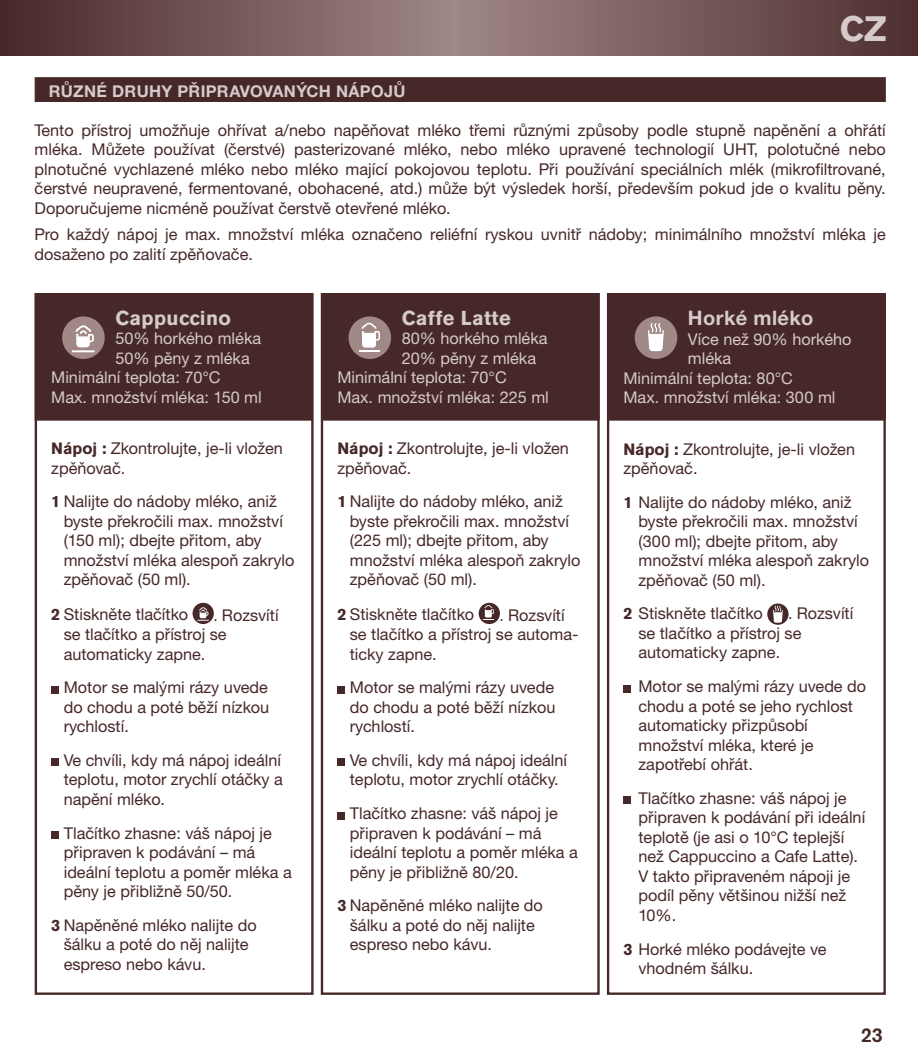
<style>
.page{position:relative;width:918px;height:1060px;background:#fff}
.page>*{position:absolute;margin:0;border:0;box-sizing:border-box;transform-origin:0 0}
.t1{font:700 35px "Akzidenz Grotesk BE";color:#d6caca}
.t2{font:700 20px "Akzidenz Grotesk BE";color:#d6caca}
.t3{font:700 20px "Helvetica Neue CE";letter-spacing:.02em;color:#d6caca}
.t4{font:500 20px "Akzidenz Grotesk BE";color:#472829}
.t5{font:16.25px/19.5px "Helvetica Neue CE";color:#472829}
.t6{font:16.25px "Helvetica Neue CE";color:#d6caca}
.t7{font:700 16.25px "Helvetica Neue CE";letter-spacing:.02em;color:#d6caca}
.s1{font-family:"Akzidenz Grotesk BE";font-weight:700}
.s2{font-family:"Akzidenz Grotesk BE"}
</style>
<div class="page">
<div style="left:607px;top:293px;width:278px;height:128px;background:#472829;border:1px solid #472829"></div>
<div style="left:321px;top:293px;width:278px;height:128px;background:#472829;border:1px solid #472829"></div>
<div style="left:35px;top:293px;width:278px;height:128px;background:#472829;border:1px solid #472829"></div>
<svg style="left:0;top:0;width:917px;height:56px;background:#755959"></svg>
<div style="left:348px;top:316px;width:43px;height:43px;background:#a08887;border-radius:50%"></div>
<hr style="left:359px;top:350px;width:20px;height:2px;background:#fff">
<svg style="left:361px;top:323px;width:19px;height:25px"></svg>
<div style="left:634px;top:316px;width:43px;height:43px;background:#a08887;border-radius:50%"></div>
<svg style="left:648px;top:323px;width:15px;height:28px"></svg>
<div style="left:62px;top:316px;width:43px;height:43px;background:#a08887;border-radius:50%"></div>
<svg style="left:72px;top:325px;width:23px;height:27px"></svg>
<div style="left:35px;top:77px;width:850px;height:25px;background:#472829;border:1px solid #472829"></div>
<div style="left:192px;top:603px;width:22px;height:21px;background:#472829;border-radius:50%"></div>
<svg style="left:197px;top:607px;width:12px;height:14px"></svg>
<div style="left:51px;top:686px;width:7px;height:7px;background:#472829"></div>
<div style="left:51px;top:759px;width:7px;height:7px;background:#472829"></div>
<div style="left:51px;top:831px;width:7px;height:7px;background:#472829"></div>
<div style="left:35px;top:293px;width:278px;height:702px;border:2px solid #472829"></div>
<div style="left:478px;top:603px;width:22px;height:21px;background:#472829;border-radius:50%"></div>
<svg style="left:483px;top:605px;width:10px;height:15px"></svg>
<div style="left:337px;top:686px;width:7px;height:7px;background:#472829"></div>
<div style="left:337px;top:759px;width:7px;height:7px;background:#472829"></div>
<div style="left:337px;top:812px;width:7px;height:7px;background:#472829"></div>
<div style="left:321px;top:293px;width:278px;height:702px;border:2px solid #472829"></div>
<svg style="left:767px;top:603px;width:21px;height:22px"></svg>
<svg style="left:772px;top:606px;width:10px;height:16px"></svg>
<div style="left:623px;top:685px;width:7px;height:7px;background:#472829"></div>
<div style="left:623px;top:797px;width:7px;height:7px;background:#472829"></div>
<div style="left:606px;top:293px;width:279px;height:702px;border:2px solid #472829"></div>
<h1 class="t1" style="left:839px;top:8px;width:48px">CZ</h1>
<p class="t7" style="left:49px;top:81px;width:37px">RŮZNÉ</p>
<p class="t7" style="left:112px;top:81px;width:294px">DRUHY PŘIPRAVOVANÝCH NÁPOJ Ů</p>
<p class="t5" style="left:35px;top:120px;width:852px;text-align:justify">Tento přístroj umožňuje ohřívat a/nebo napěňovat mléko třemi různými způsoby podle stupně napěnění a ohřátí mléka. Můžete používat (čerstvé) pasterizované mléko, nebo mléko upravené technologií UHT, polotučné nebo plnotučné vychlazené mléko nebo mléko mající pokojovou teplotu. Při používání speciálních mlék (mikrofiltrované, čerstvé neupravené, fermentované, obohacené, atd.) může být výsledek horší, především pokud jde o kvalitu pěny.<br>Doporučujeme nicméně používat čerstvě otevřené mléko.</p>
<p class="t5" style="left:35px;top:225px;width:852px">Pro každý nápoj je max. množství mléka označeno reliéfní ryskou uvnitř nádoby; minimálního množství mléka je dosaženo po zalití zpěňovače.</p>
<p class="t2" style="left:115px;top:306px;width:117px">Cappuccino</p>
<p class="t6" style="left:115px;top:328px;width:147px">50% horkého mléka</p>
<p class="t6" style="left:115px;top:348px;width:136px">50% pěny z mléka</p>
<p class="t6" style="left:51px;top:367px;width:171px">Minimální teplota: 70°C</p>
<p class="t6" style="left:51px;top:387px;width:212px">Max. množství mléka: 150 ml</p>
<p class="t5" style="left:51px;top:439px;width:233px"><span class="s1">Nápoj :</span> Zkontrolujte, je-li vložen zpěňovač.</p>
<p class="t5" style="left:64px;top:492px;width:232px;text-indent:-12px"><span class="s1">1</span> Nalijte do nádoby mléko, aniž byste překročili max. množství (150 ml); dbejte přitom, aby množství mléka alespoň zakrylo zpěňovač (50 ml).</p>
<p class="t5" style="left:51px;top:605px;width:138px"><span class="s1">2</span> Stiskněte tlačítko</p>
<p class="t5" style="left:64px;top:605px;width:216px;text-indent:150px"><span class="s2">.</span> Rozsvítí se tlačítko a přístroj se automaticky zapne.</p>
<p class="t5" style="left:64px;top:678px;width:207px;text-align:justify">Motor se malými rázy uvede do chodu a poté běží nízkou rychlostí.</p>
<p class="t5" style="left:64px;top:750px;width:221px;text-align:justify">Ve chvíli, kdy má nápoj ideální teplotu, motor zrychlí otáčky a napění mléko.</p>
<p class="t5" style="left:64px;top:823px;width:229px">Tlačítko zhasne: váš nápoj je připraven k podávání – má ideální teplotu a poměr mléka a pěny je přibližně 50/50.</p>
<p class="t5" style="left:64px;top:915px;width:194px;text-indent:-12px"><span class="s1">3</span> Napěněné mléko nalijte do šálku a poté do něj nalijte espreso nebo kávu.</p>
<p class="t2" style="left:401px;top:306px;width:110px">Caffe Latte</p>
<p class="t6" style="left:401px;top:328px;width:147px">80% horkého mléka</p>
<p class="t6" style="left:401px;top:348px;width:136px">20% pěny z mléka</p>
<p class="t6" style="left:337px;top:367px;width:171px">Minimální teplota: 70°C</p>
<p class="t6" style="left:337px;top:387px;width:213px">Max. množství mléka: 225 ml</p>
<p class="t5" style="left:337px;top:439px;width:233px"><span class="s1">Nápoj :</span> Zkontrolujte, je-li vložen zpěňovač.</p>
<p class="t5" style="left:350px;top:492px;width:232px;text-indent:-12px"><span class="s1">1</span> Nalijte do nádoby mléko, aniž byste překročili max. množství (225 ml); dbejte přitom, aby množství mléka alespoň zakrylo zpěňovač (50 ml).</p>
<p class="t5" style="left:337px;top:605px;width:138px"><span class="s1">2</span> Stiskněte tlačítko</p>
<p class="t5" style="left:350px;top:605px;width:230px;text-indent:150px"><span class="s2">.</span> Rozsvítí se tlačítko a přístroj se automa&shy;ticky zapne.</p>
<p class="t5" style="left:350px;top:678px;width:207px;text-align:justify">Motor se malými rázy uvede do chodu a poté běží nízkou rychlostí.</p>
<p class="t5" style="left:350px;top:750px;width:219px">Ve chvíli, kdy má nápoj ideální teplotu, motor zrychlí otáčky.</p>
<p class="t5" style="left:350px;top:803px;width:229px">Tlačítko zhasne: váš nápoj je připraven k podávání – má ideální teplotu a poměr mléka a pěny je přibližně 80/20.</p>
<p class="t5" style="left:350px;top:896px;width:194px;text-indent:-12px"><span class="s1">3</span> Napěněné mléko nalijte do šálku a poté do něj nalijte espreso nebo kávu.</p>
<p class="t3" style="left:687px;top:305px;width:127px">HORKÉ MLÉKO</p>
<p class="t6" style="left:687px;top:329px;width:165px">Více než 90% horkého</p>
<p class="t6" style="left:687px;top:348px;width:45px">mléka</p>
<p class="t6" style="left:623px;top:368px;width:171px">Minimální teplota: 80°C</p>
<p class="t6" style="left:623px;top:387px;width:213px">Max. množství mléka: 300 ml</p>
<p class="t5" style="left:623px;top:439px;width:233px"><span class="s1">Nápoj :</span> Zkontrolujte, je-li vložen zpěňovač.</p>
<p class="t5" style="left:638px;top:492px;width:232px;text-indent:-15px"><span class="s1">1</span> Nalijte do nádoby mléko, aniž byste překročili max. množství (300 ml); dbejte přitom, aby množství mléka alespoň zakrylo zpěňovač (50 ml).</p>
<p class="t5" style="left:623px;top:604px;width:141px"><span class="s1">2</span> Stiskněte tlačítko</p>
<p class="t5" style="left:638px;top:604px;width:216px;text-indent:150px"><span class="s2">.</span> Rozsvítí se tlačítko a přístroj se automaticky zapne.</p>
<p class="t5" style="left:638px;top:677px;width:229px">Motor se malými rázy uvede do chodu a poté se jeho rychlost automaticky přizpůsobí množství mléka, které je zapotřebí ohřát.</p>
<p class="t5" style="left:638px;top:788px;width:228px">Tlačítko zhasne: váš nápoj je připraven k podávání při ideální teplotě (je asi o 10°C teplejší než Cappuccino a Cafe Latte).<br>V takto připraveném nápoji je podíl pěny většinou nižší než<br>10%.</p>
<p class="t5" style="left:638px;top:939px;width:190px;text-indent:-15px"><span class="s1">3</span> Horké mléko podávejte ve vhodném šálku.</p>
<p class="t4" style="left:860px;top:1023px;width:23px">23</p>
</div>
